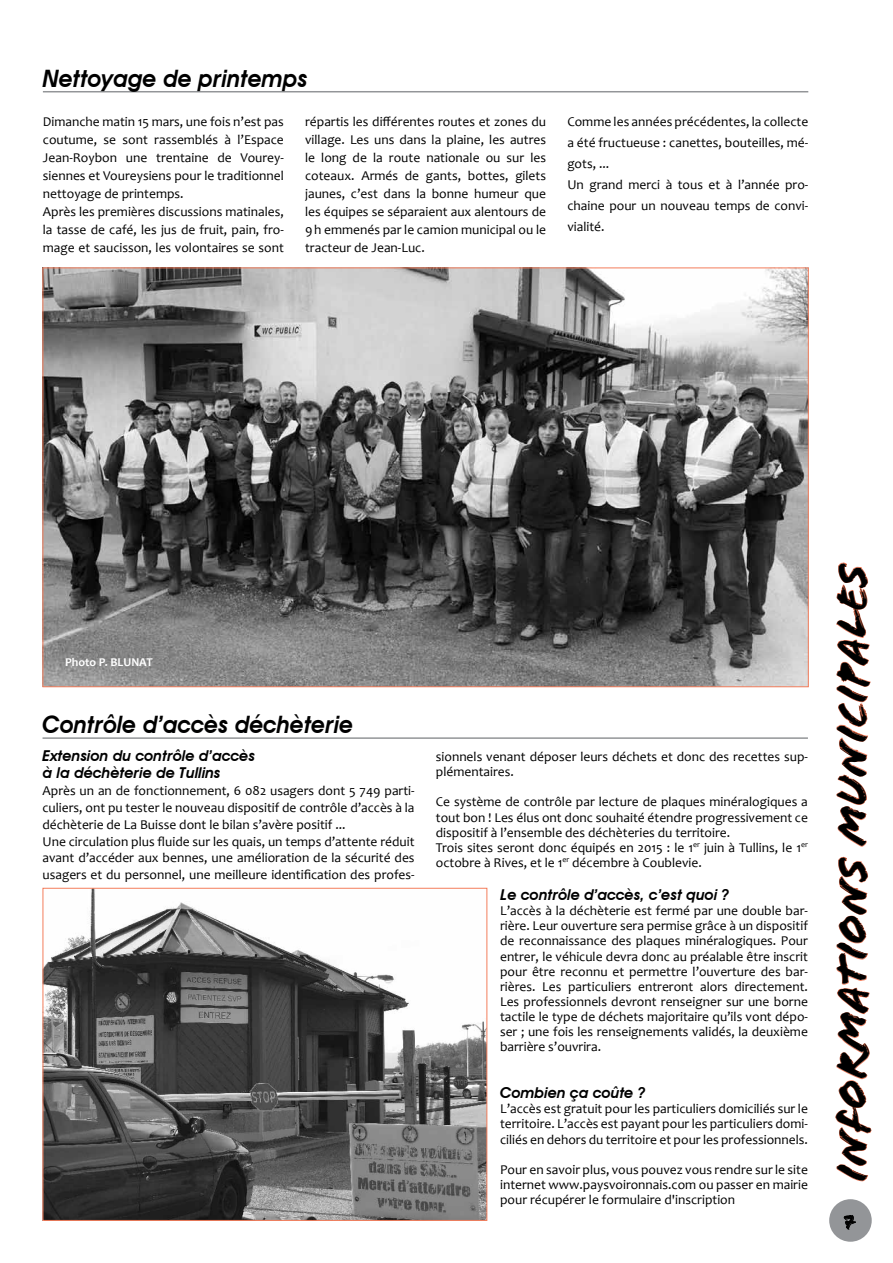
<style>
.page{position:relative;width:893px;height:1263px;background:#fff}
.page>*{position:absolute;margin:0;border:0;box-sizing:border-box;transform-origin:0 0}
.t1{font:45px "Flood Std";color:#000}
.t2{font:italic 600 24px "Avant Garde IT Cby BT";color:#000;scale:.95 1}
.t3{font:18px "Flood Std";color:#000}
.t4{font:italic 600 15px/17px "Avant Garde IT Cby BT";color:#000}
.t5{font:13.5px/15.1px "Candara";color:#000}
.t6{font:700 12px "Candara";color:#fff}
</style>
<div class="page">
<svg style="left:835px;top:856px;width:37px;height:325px"></svg>
<svg style="left:836px;top:562px;width:35px;height:285px"></svg>
<div style="left:829px;top:1199px;width:43px;height:43px;background:#939598;border-radius:50%"></div>
<svg style="left:843px;top:1215px;width:13px;height:15px"></svg>
<hr style="left:43px;top:91px;width:765px;height:1px;background:#939598">
<img style="left:45px;top:269px;width:762px;height:416px">
<hr style="left:43px;top:737px;width:765px;height:2px;background:#939598">
<img style="left:45px;top:890px;width:440px;height:329px">
<div style="left:43px;top:888px;width:444px;height:333px;border:1px solid #f47e5c"></div>
<h2 class="t2" style="left:43px;top:64px;width:280px">Nettoyage de printemps</h2>
<p class="t5" style="left:43px;top:112px;width:242px;line-height:18px">Dimanche matin 15 mars, une fois n’est pas coutume, se sont rassemblés à l’Espace Jean-Roybon une trentaine de Vourey&shy;siennes et Voureysiens pour le traditionnel nettoyage de printemps.<br>Après les premières discussions matinales, la tasse de café, les jus de fruit, pain, fro&shy;mage et saucisson, les volontaires se sont</p>
<p class="t5" style="left:305px;top:112px;width:242px;line-height:18px;text-align:justify">répartis les différentes routes et zones du village. Les uns dans la plaine, les autres le long de la route nationale ou sur les coteaux. Armés de gants, bottes, gilets jaunes, c’est dans la bonne humeur que les équipes se séparaient aux alentours de 9h emmenés par le camion municipal ou le tracteur de Jean-Luc.</p>
<p class="t5" style="left:567px;top:111px;width:242px;line-height:21px">Comme les années précédentes, la collecte a été fructueuse : canettes, bouteilles, mé&shy;gots, ...<br>Un grand merci à tous et à l’année pro&shy;chaine pour un nouveau temps de convi&shy;vialité.</p>
<p class="t6" style="left:65px;top:655px;width:89px">Photo P. BLUNAT</p>
<h2 class="t2" style="left:43px;top:710px;width:328px">Contrôle d’accès déchèterie</h2>
<p class="t4" style="left:43px;top:747px;width:214px">Extension du contrôle d’accès à la déchèterie de Tullins</p>
<p class="t5" style="left:43px;top:782px;width:374px;line-height:17px">Après un an de fonctionnement, 6 082 usagers dont 5 749 parti&shy;culiers, ont pu tester le nouveau dispositif de contrôle d’accès à la déchèterie de La Buisse dont le bilan s’avère positif ...<br>Une circulation plus fluide sur les quais, un temps d’attente réduit avant d’accéder aux bennes, une amélioration de la sécurité des usagers et du personnel, une meilleure identification des profes-</p>
<p class="t5" style="left:436px;top:749px;width:374px">sionnels venant déposer leurs déchets et donc des recettes sup&shy;plémentaires.</p>
<p class="t5" style="left:436px;top:794px;width:374px">Ce système de contrôle par lecture de plaques minéralogiques a tout bon ! Les élus ont donc souhaité étendre progressivement ce dispositif à l’ensemble des déchèteries du territoire.<br>Trois sites seront donc équipés en 2015 : le 1<sup>er</sup> juin à Tullins, le 1<sup>er </sup>octobre à Rives, et le 1<sup>er</sup> décembre à Coublevie.</p>
<p class="t4" style="left:500px;top:886px;width:231px">Le contrôle d’accès, c’est quoi ?</p>
<p class="t5" style="left:500px;top:903px;width:309px;text-align:justify">L’accès à la déchèterie est fermé par une double bar&shy;rière. Leur ouverture sera permise grâce à un dispositif de reconnaissance des plaques minéralogiques. Pour entrer, le véhicule devra donc au préalable être inscrit pour être reconnu et permettre l’ouverture des bar&shy;rières. Les particuliers entreront alors directement.<br>Les professionnels devront renseigner sur une borne tactile le type de déchets majoritaire qu’ils vont dépo&shy;ser ; une fois les renseignements validés, la deuxième barrière s’ouvrira.</p>
<p class="t4" style="left:500px;top:1084px;width:147px">Combien ça coûte ?</p>
<p class="t5" style="left:500px;top:1101px;width:309px;text-align:justify">L’accès est gratuit pour les particuliers domiciliés sur le territoire. L’accès est payant pour les particuliers domi&shy;ciliés en dehors du territoire et pour les professionnels.</p>
<p class="t5" style="left:500px;top:1161px;width:309px;text-align:justify">Pour en savoir plus, vous pouvez vous rendre sur le site internet www.paysvoironnais.com ou passer en mairie pour récupérer le formulaire d'inscription</p>
<h1 class="t1" style="left:826px;top:1182px;width:622px;rotate:-90deg">Informations municipales</h1>
<h3 class="t3" style="left:843px;top:1211px;width:13px">7</h3>
</div>
